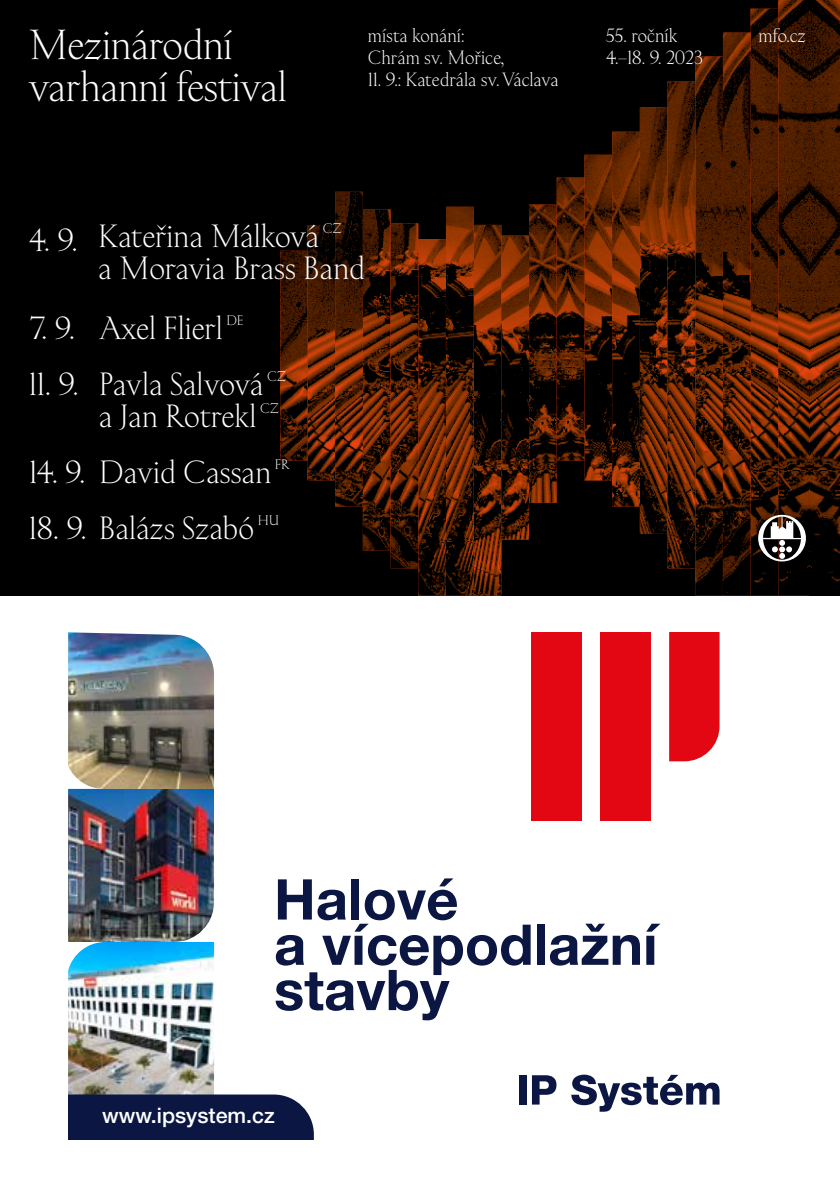
<style>
.page{position:relative;width:840px;height:1191px;background:#fff}
.page>*{position:absolute;margin:0;border:0;box-sizing:border-box;transform-origin:0 0}
.t1{font:700 56.2px/45.2px "Helvetica Neue LT Pro";color:#0b1742}
.t2{font:41.8px/41.8px "Kessler Display";letter-spacing:-.01em;color:#fff}
.t3{font:32px "Kessler Display";color:#fff}
.t4{font:32px "Kessler Display";letter-spacing:-.02em;color:#fff}
.t5{font:500 21.4px "Helvetica Neue LT Pro";color:#fff}
.t6{font:19px/22px "Kessler Display";color:#fff}
.t7{font:13.8px "Kessler Display";color:#fff}
</style>
<div class="page">
<div style="left:0;top:0;width:839px;height:595px;background:#000"></div>
<img style="left:280px;top:0;width:529px;height:595px">
<svg style="left:809px;top:0;width:30px;height:582px"></svg>
<svg style="left:757px;top:515px;width:48px;height:46px"></svg>
<div style="left:530px;top:632px;width:51px;height:189px;background:#e30613"></div>
<div style="left:599px;top:632px;width:51px;height:189px;background:#e30613"></div>
<div style="left:669px;top:632px;width:50px;height:129px;background:#e30613"></div>
<div style="left:518px;top:1075px;width:8px;height:29px;background:#0b1742"></div>
<svg style="left:531px;top:1075px;width:25px;height:29px"></svg>
<svg style="left:571px;top:1074px;width:148px;height:37px"></svg>
<img style="left:68px;top:632px;width:146px;height:462px">
<div style="left:68px;top:1094px;width:246px;height:46px;background:#0b1742"></div>
<h2 class="t2" style="left:28px;top:21px;width:260px">Mezinárodní varhanní festival</h2>
<p class="t6" style="left:368px;top:23px;width:138px">místa konání:<br>Chrám sv. Mořice,</p>
<p class="t6" style="left:368px;top:67px;width:192px">11. 9.: Katedrála sv. Václava</p>
<p class="t6" style="left:605px;top:23px;width:73px">55. ročník</p>
<p class="t6" style="left:758px;top:23px;width:49px">mfo.cz</p>
<p class="t6" style="left:605px;top:45px;width:99px">4.–18. 9. 2023</p>
<p class="t3" style="left:28px;top:215px;width:51px">4. 9.</p>
<p class="t3" style="left:98px;top:212px;width:222px">Kateřina Málková</p>
<p class="t7" style="left:322px;top:218px;width:20px">CZ</p>
<p class="t3" style="left:98px;top:244px;width:268px">a Moravia Brass Band</p>
<p class="t3" style="left:28px;top:303px;width:48px">7. 9.</p>
<p class="t3" style="left:99px;top:303px;width:125px">Axel Flierl</p>
<p class="t7" style="left:226px;top:310px;width:19px">DE</p>
<p class="t3" style="left:28px;top:359px;width:52px">11. 9.</p>
<p class="t4" style="left:99px;top:359px;width:166px">Pavla Salvová</p>
<p class="t7" style="left:267px;top:366px;width:20px">CZ</p>
<p class="t3" style="left:99px;top:391px;width:159px">a Jan Rotrekl</p>
<p class="t7" style="left:260px;top:398px;width:20px">CZ</p>
<p class="t3" style="left:29px;top:447px;width:244px">14. 9. David Cassan</p>
<p class="t7" style="left:275px;top:454px;width:16px">FR</p>
<p class="t3" style="left:28px;top:504px;width:227px">18. 9. Balázs Szabó</p>
<p class="t7" style="left:258px;top:510px;width:23px">HU</p>
<h1 class="t1" style="left:274px;top:875px;width:385px">Halové<br>a vícepodlažní stavby</h1>
<p class="t5" style="left:102px;top:1102px;width:174px">www.ipsystem.cz</p>
</div>
